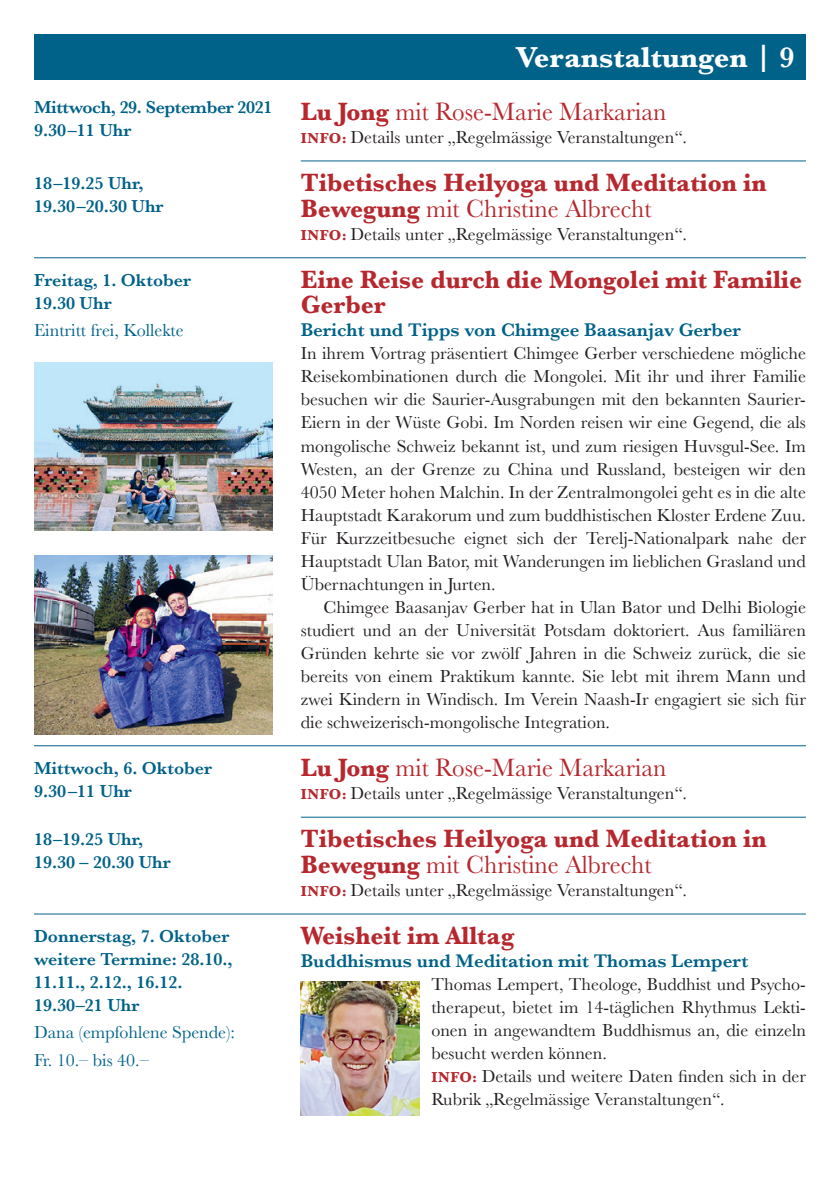
<style>
.page{position:relative;width:840px;height:1191px;background:#fff}
.page>*{position:absolute;margin:0;border:0;box-sizing:border-box;transform-origin:0 0}
.t1{font:700 30px "Baskerville";color:#fff}
.t2{font:700 26px/25.4px "Baskerville";color:#b7282e;scale:.96 1}
.t3{font:26px "Baskerville";color:#b7282e;scale:.96 1}
.t4{font:600 19px "Baskerville";color:#006288}
.t5{font:18px/23px "Baskerville";color:#231f20;text-align:justify}
.t6{font:600 18px/23px "Baskerville";color:#006288}
.t7{font:18px/27.6px "Baskerville";color:#006288}
.t8{font:600 18px/23px "Baskerville";letter-spacing:-.02em;color:#006288}
.s1{font-weight:600}
.s2{font-weight:700}
.s3{font-weight:700;font-size:15px;color:#b7282e}
.s4{font-weight:400}
</style>
<div class="page">
<hr style="left:300px;top:161px;width:505px;height:1px;background:#006288">
<hr style="left:34px;top:257px;width:771px;height:1px;background:#006288">
<hr style="left:34px;top:745px;width:771px;height:1px;background:#006288">
<hr style="left:300px;top:817px;width:505px;height:1px;background:#006288">
<hr style="left:34px;top:913px;width:771px;height:1px;background:#006288">
<div style="left:34px;top:34px;width:771px;height:45px;background:#006288"></div>
<img style="left:34px;top:362px;width:238px;height:168px">
<img style="left:34px;top:555px;width:238px;height:179px">
<img style="left:300px;top:981px;width:120px;height:134px">
<h1 class="t1" style="left:515px;top:36px;width:280px">Veranstaltungen <span class="s1">| 9</span></h1>
<p class="t8" style="left:34px;top:95px;width:240px">Mittwoch, 29. September 2021<br>9.30–11 Uhr</p>
<h2 class="t3" style="left:300px;top:95px;width:382px"><span class="s2">Lu Jong</span> mit Rose-Marie Markarian</h2>
<p class="t5" style="left:300px;top:126px;width:387px"><span class="s3">INFO:</span> Details unter „Regelmässige Veranstaltungen“.</p>
<p class="t6" style="left:34px;top:171px;width:131px">18–19.25 Uhr,<br>19.30–20.30 Uhr</p>
<h2 class="t2" style="left:300px;top:170px;width:486px">Tibetisches Heilyoga und Meditation in<br>Bewegung <span class="s4">mit Christine Albrecht</span></h2>
<p class="t5" style="left:300px;top:222px;width:387px"><span class="s3">INFO:</span> Details unter „Regelmässige Veranstaltungen“.</p>
<p class="t6" style="left:34px;top:268px;width:158px">Freitag, 1. Oktober<br>19.30 Uhr</p>
<p class="t7" style="left:34px;top:317px;width:151px">Eintritt frei, Kollekte</p>
<h2 class="t2" style="left:300px;top:267px;width:523px">Eine Reise durch die Mongolei mit Familie<br>Gerber</h2>
<p class="t4" style="left:300px;top:317px;width:441px">Bericht und Tipps von Chimgee Baasanjav Gerber</p>
<p class="t5" style="left:300px;top:342px;width:506px">In ihrem Vortrag präsentiert Chimgee Gerber verschiedene mögliche Reisekombinationen durch die Mongolei. Mit ihr und ihrer Familie besuchen wir die Saurier-Ausgrabungen mit den bekannten Saurier-Eiern in der Wüste Gobi. Im Norden reisen wir eine Gegend, die als mongolische Schweiz bekannt ist, und zum riesigen Huvsgul-See. Im Westen, an der Grenze zu China und Russland, besteigen wir den 4050 Meter hohen Malchin. In der Zentralmongolei geht es in die alte Hauptstadt Karakorum und zum buddhistischen Kloster Erdene Zuu.<br>Für Kurzzeitbesuche eignet sich der Terelj-Nationalpark nahe der Hauptstadt Ulan Bator, mit Wanderungen im lieblichen Grasland und Übernachtungen in Jurten.</p>
<p class="t5" style="left:300px;top:595px;width:506px;text-indent:23px">Chimgee Baasanjav Gerber hat in Ulan Bator und Delhi Biologie studiert und an der Universität Potsdam doktoriert. Aus familiären Gründen kehrte sie vor zwölf Jahren in die Schweiz zurück, die sie bereits von einem Praktikum kannte. Sie lebt mit ihrem Mann und zwei Kindern in Windisch. Im Verein Naash-Ir engagiert sie sich für die schweizerisch-mongolische Integration.</p>
<p class="t6" style="left:34px;top:756px;width:179px">Mittwoch, 6. Oktober<br>9.30–11 Uhr</p>
<h2 class="t3" style="left:300px;top:751px;width:382px"><span class="s2">Lu Jong</span> mit Rose-Marie Markarian</h2>
<p class="t5" style="left:300px;top:782px;width:387px"><span class="s3">INFO:</span> Details unter „Regelmässige Veranstaltungen“.</p>
<p class="t6" style="left:34px;top:827px;width:138px">18–19.25 Uhr,<br>19.30 – 20.30 Uhr</p>
<h2 class="t2" style="left:300px;top:826px;width:486px">Tibetisches Heilyoga und Meditation in<br>Bewegung <span class="s4">mit Christine Albrecht</span></h2>
<p class="t5" style="left:300px;top:878px;width:387px"><span class="s3">INFO:</span> Details unter „Regelmässige Veranstaltungen“.</p>
<p class="t6" style="left:34px;top:924px;width:200px">Donnerstag, 7. Oktober weitere Termine: 28.10.,<br>11.11., 2.12., 16.12.<br>19.30–21 Uhr</p>
<p class="t7" style="left:34px;top:1019px;width:202px">Dana (empfohlene Spende):<br>Fr. 10.– bis 40.–</p>
<h2 class="t2" style="left:300px;top:923px;width:224px">Weisheit im Alltag</h2>
<p class="t4" style="left:300px;top:947px;width:449px">Buddhismus und Meditation mit Thomas Lempert</p>
<p class="t5" style="left:431px;top:973px;width:376px;text-align:left">Thomas Lempert, Theologe, Buddhist und Psycho&shy;therapeut, bietet im 14-täglichen Rhythmus Lekti&shy;onen in angewandtem Buddhismus an, die einzeln besucht werden können.<br><span class="s3">INFO:</span> Details und weitere Daten finden sich in der Rubrik „Regelmässige Veranstaltungen“.</p>
</div>
